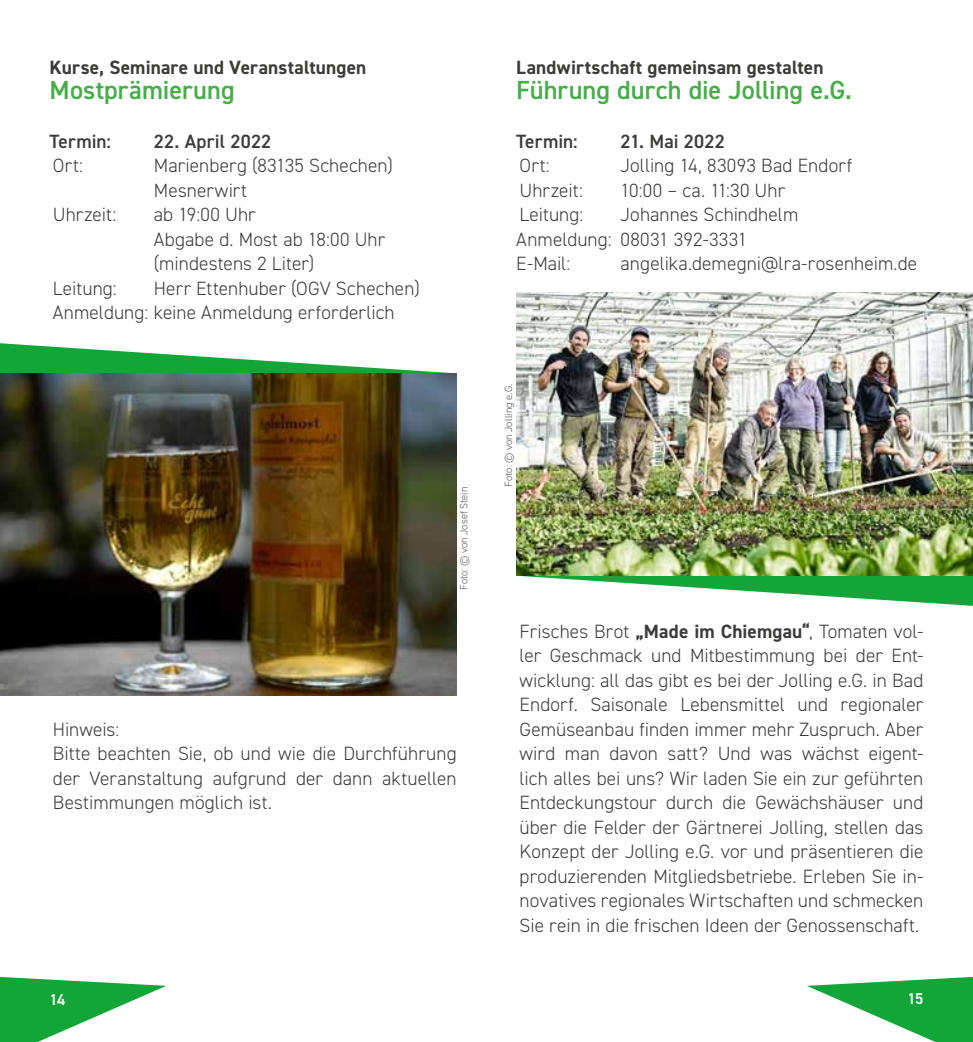
<style>
.page{position:relative;width:973px;height:1042px;background:#fff}
.page>*{position:absolute;margin:0;border:0;box-sizing:border-box;transform-origin:0 0}
.t1{font:600 26.25px "DIN2014";color:#46ad48}
.t2{font:300 19.25px/24.5px "DIN2014";letter-spacing:.005em;color:#3c3c3b}
.t3{font:700 19.25px "DIN2014";letter-spacing:.01em;color:#3c3c3b}
.t4{font:600 19.25px "DIN2014";letter-spacing:.005em;color:#3c3c3b}
.t5{font:600 15.75px "DIN2014";color:#fff}
.t6{font:300 10.5px "DIN2014";letter-spacing:.005em;color:#575756}
.s1{font-weight:700}
</style>
<div class="page">
<svg style="left:0;top:343px;width:450px;height:30px"></svg>
<img style="left:0;top:373px;width:456px;height:323px">
<svg style="left:516px;top:575px;width:456px;height:31px"></svg>
<img style="left:516px;top:293px;width:456px;height:282px">
<svg style="left:807px;top:977px;width:165px;height:65px"></svg>
<svg style="left:0;top:977px;width:166px;height:65px"></svg>
<p class="t3" style="left:50px;top:55px;width:318px">Kurse, Seminare und Veranstaltungen</p>
<h1 class="t1" style="left:50px;top:72px;width:186px">Mostprämierung</h1>
<p class="t4" style="left:50px;top:128px;width:63px">Termin:</p>
<p class="t4" style="left:154px;top:128px;width:119px">22. April 2022</p>
<p class="t2" style="left:53px;top:153px;width:32px">Ort:</p>
<p class="t2" style="left:154px;top:153px;width:240px">Marienberg (83135 Schechen)<br>Mesnerwirt</p>
<p class="t2" style="left:53px;top:202px;width:65px">Uhrzeit:</p>
<p class="t2" style="left:154px;top:202px;width:233px">ab 19:00 Uhr<br>Abgabe d. Most ab 18:00 Uhr (mindestens 2 Liter)</p>
<p class="t2" style="left:53px;top:276px;width:65px">Leitung:</p>
<p class="t2" style="left:53px;top:276px;width:368px;text-indent:101px">Herr Ettenhuber (OGV Schechen)<br>Anmeldung: keine Anmeldung erforderlich</p>
<p class="t6" style="left:457px;top:590px;width:105px;rotate:-90deg">Foto: © von Josef Stein</p>
<p class="t2" style="left:53px;top:717px;width:405px">Hinweis:<br>Bitte beachten Sie, ob und wie die Durchführung der Veranstaltung aufgrund der dann aktuellen<br>Bestimmungen möglich ist.</p>
<p class="t3" style="left:516px;top:55px;width:309px">Landwirtschaft gemeinsam gestalten</p>
<h1 class="t1" style="left:516px;top:72px;width:337px">Führung durch die Jolling e.G.</h1>
<p class="t4" style="left:516px;top:128px;width:63px">Termin:</p>
<p class="t4" style="left:620px;top:128px;width:106px">21. Mai 2022</p>
<p class="t2" style="left:519px;top:153px;width:32px">Ort:</p>
<p class="t2" style="left:620px;top:153px;width:233px">Jolling 14, 83093 Bad Endorf</p>
<p class="t2" style="left:519px;top:178px;width:65px">Uhrzeit:</p>
<p class="t2" style="left:620px;top:178px;width:166px">10:00 – ca. 11:30 Uhr</p>
<p class="t2" style="left:519px;top:202px;width:65px">Leitung:</p>
<p class="t2" style="left:516px;top:202px;width:283px;text-indent:104px">Johannes Schindhelm<br>Anmeldung: 08031 392-3331<br>E-Mail:</p>
<p class="t2" style="left:620px;top:251px;width:298px">angelika.demegni@lra-rosenheim.de</p>
<p class="t6" style="left:502px;top:487px;width:105px;rotate:-90deg">Foto: © von Jolling e.G.</p>
<p class="t2" style="left:519px;top:619px;width:405px;text-align:justify">Frisches Brot <span class="s1">„Made im Chiemgau“</span>, Tomaten vol&shy;ler Geschmack und Mitbestimmung bei der Ent&shy;wicklung: all das gibt es bei der Jolling e.G. in Bad Endorf. Saisonale Lebensmittel und regionaler Gemüseanbau finden immer mehr Zuspruch. Aber wird man davon satt? Und was wächst eigent&shy;lich alles bei uns? Wir laden Sie ein zur geführten Entdeckungstour durch die Gewächshäuser und über die Felder der Gärtnerei Jolling, stellen das Konzept der Jolling e.G. vor und präsentieren die produzierenden Mitgliedsbetriebe. Erleben Sie in&shy;novatives regionales Wirtschaften und schmecken Sie rein in die frischen Ideen der Genossenschaft.</p>
<p class="t5" style="left:50px;top:989px;width:17px">14</p>
<p class="t5" style="left:907px;top:988px;width:17px">15</p>
</div>
